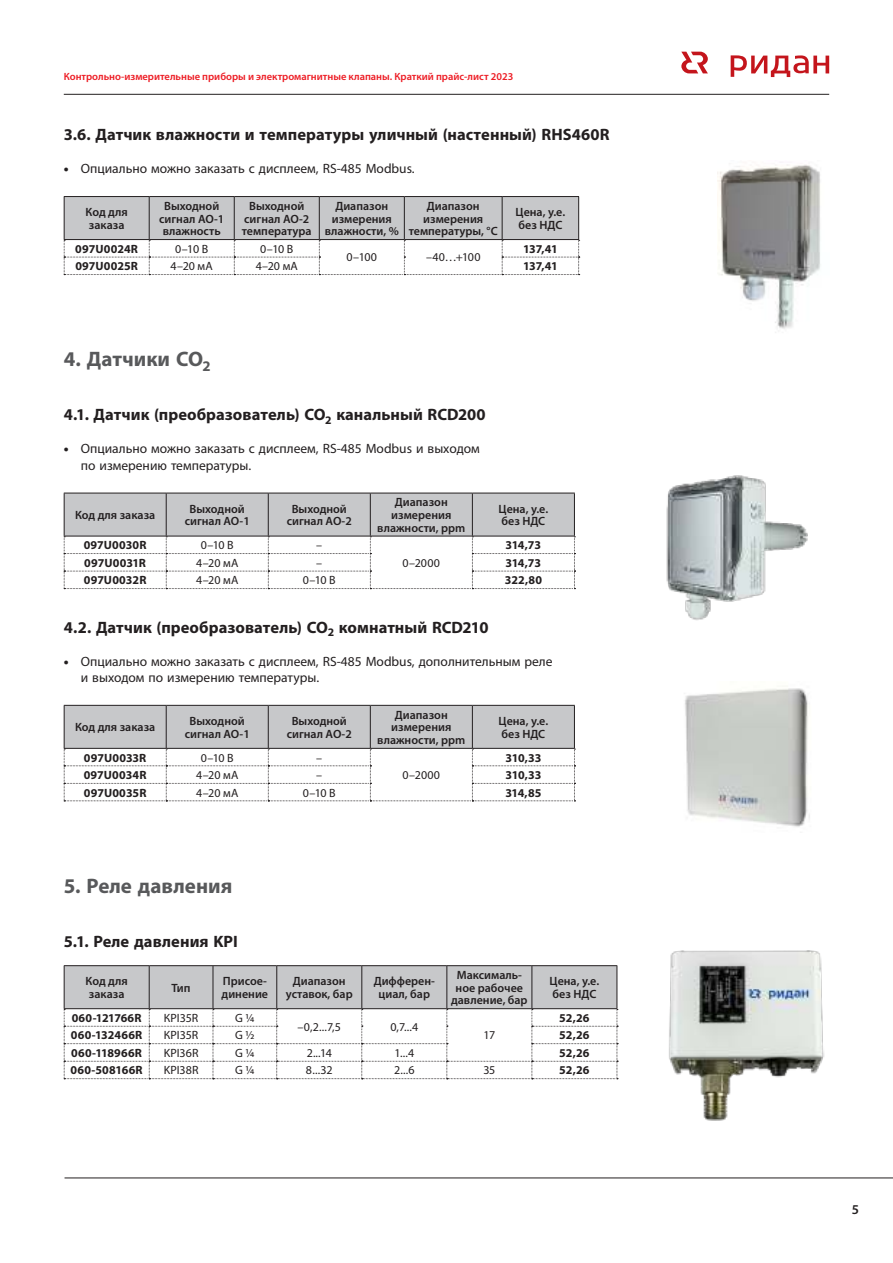
<style>
.page{position:relative;width:893px;height:1263px;background:#fff}
.page>*{position:absolute;margin:0;border:0;box-sizing:border-box;transform-origin:0 0}
.t1{font:700 21px "Myriad Pro";color:#58595b}
.t2{font:700 16.5px "Myriad Pro";letter-spacing:.005em;color:#231f20}
.t3{font:13.5px/16.2px "Myriad Pro";color:#231f20}
.t4{font:600 13.5px "Myriad Pro";color:#231f20}
.t5{font:600 12px/12.8px "Myriad Pro";color:#231f20;text-align:center}
.t6{font:700 12px "Myriad Pro";color:#231f20}
.t7{font:12px "Myriad Pro";letter-spacing:-.005em;color:#231f20}
.t8{font:600 10.5px "Myriad Pro";color:#ed1c24}
.s1{font-weight:900}
</style>
<div class="page">
<hr style="left:64px;top:94px;width:765px;height:1px;background:#231f20">
<hr style="left:65px;top:1177px;width:828px;height:1px;background:#231f20">
<svg style="left:731px;top:55px;width:98px;height:22px"></svg>
<svg style="left:681px;top:52px;width:27px;height:21px"></svg>
<hr style="left:64px;top:196px;width:85px;height:1px;background:#231f20">
<hr style="left:149px;top:196px;width:85px;height:1px;background:#231f20">
<hr style="left:234px;top:196px;width:85px;height:1px;background:#231f20">
<hr style="left:319px;top:196px;width:85px;height:1px;background:#231f20">
<hr style="left:404px;top:196px;width:98px;height:1px;background:#231f20">
<hr style="left:502px;top:196px;width:77px;height:1px;background:#231f20">
<svg style="left:64px;top:197px;width:516px;height:78px"></svg>
<svg style="left:64px;top:493px;width:511px;height:96px"></svg>
<svg style="left:64px;top:705px;width:511px;height:96px"></svg>
<hr style="left:64px;top:965px;width:85px;height:1px;background:#231f20">
<hr style="left:149px;top:965px;width:64px;height:1px;background:#231f20">
<hr style="left:213px;top:965px;width:64px;height:1px;background:#231f20">
<hr style="left:277px;top:965px;width:85px;height:1px;background:#231f20">
<hr style="left:362px;top:965px;width:85px;height:1px;background:#231f20">
<hr style="left:447px;top:965px;width:85px;height:1px;background:#231f20">
<hr style="left:532px;top:965px;width:85px;height:1px;background:#231f20">
<svg style="left:64px;top:966px;width:554px;height:113px"></svg>
<img style="left:717px;top:162px;width:104px;height:171px">
<img style="left:666px;top:475px;width:142px;height:145px">
<img style="left:685px;top:688px;width:125px;height:139px">
<img style="left:669px;top:950px;width:156px;height:171px">
<p class="t8" style="left:64px;top:73px;width:451px">Контрольно-измерительные приборы и электромагнитные клапаны. Краткий прайс-лист 2023</p>
<h2 class="t2" style="left:64px;top:128px;width:547px">3.6. Датчик влажности и температуры уличный (настенный) RHS460R</h2>
<p class="t3" style="left:64px;top:162px;width:352px"><span class="s1">•</span> Опциально можно заказать с дисплеем, RS-485 Modbus.</p>
<p class="t5" style="left:86px;top:207px;width:44px;text-align:left">Код для заказа</p>
<p class="t5" style="left:159px;top:200px;width:67px">Выходной сигнал AO-1 влажность</p>
<p class="t5" style="left:242px;top:200px;width:71px">Выходной сигнал AO-2 температура</p>
<p class="t5" style="left:325px;top:200px;width:75px">Диапазон измерения влажности, %</p>
<p class="t5" style="left:409px;top:200px;width:90px">Диапазон измерения температуры, °С</p>
<p class="t5" style="left:516px;top:207px;width:51px;text-align:left">Цена, у.е. без НДС</p>
<p class="t6" style="left:75px;top:244px;width:64px">097U0024R</p>
<p class="t7" style="left:175px;top:244px;width:34px">0–10 B</p>
<p class="t7" style="left:260px;top:244px;width:34px">0–10 B</p>
<p class="t7" style="left:347px;top:253px;width:32px">0–100</p>
<p class="t7" style="left:426px;top:253px;width:56px">–40…+100</p>
<p class="t6" style="left:523px;top:244px;width:36px">137,41</p>
<p class="t6" style="left:75px;top:262px;width:64px">097U0025R</p>
<p class="t7" style="left:171px;top:262px;width:44px">4–20 мА</p>
<p class="t7" style="left:256px;top:262px;width:44px">4–20 мА</p>
<p class="t6" style="left:523px;top:262px;width:36px">137,41</p>
<h1 class="t1" style="left:64px;top:351px;width:148px">4. Датчики CO<sub>2</sub></h1>
<h2 class="t2" style="left:64px;top:408px;width:423px">4.1. Датчик (преобразователь) CO<sub>2</sub> канальный RCD200</h2>
<p class="t3" style="left:81px;top:442px;width:401px;text-indent:-17px"><span class="s1">•</span> Опциально можно заказать с дисплеем, RS-485 Modbus и выходом по измерению температуры.</p>
<p class="t5" style="left:75px;top:510px;width:82px">Код для заказа</p>
<p class="t5" style="left:185px;top:503px;width:67px">Выходной сигнал AO-1</p>
<p class="t5" style="left:287px;top:503px;width:67px">Выходной сигнал AO-2</p>
<p class="t5" style="left:377px;top:497px;width:90px">Диапазон измерения влажности, ppm</p>
<p class="t5" style="left:499px;top:503px;width:51px;text-align:left">Цена, у.е. без НДС</p>
<p class="t6" style="left:84px;top:541px;width:64px">097U0030R</p>
<p class="t7" style="left:201px;top:541px;width:34px">0–10 В</p>
<p class="t7" style="left:316px;top:541px;width:7px">–</p>
<p class="t7" style="left:403px;top:558px;width:39px">0–2000</p>
<p class="t6" style="left:506px;top:541px;width:37px">314,73</p>
<p class="t6" style="left:84px;top:558px;width:63px">097U0031R</p>
<p class="t7" style="left:196px;top:558px;width:44px">4–20 мА</p>
<p class="t7" style="left:316px;top:558px;width:7px">–</p>
<p class="t6" style="left:506px;top:558px;width:37px">314,73</p>
<p class="t6" style="left:84px;top:576px;width:64px">097U0032R</p>
<p class="t7" style="left:196px;top:576px;width:44px">4–20 мА</p>
<p class="t7" style="left:303px;top:576px;width:34px">0–10 B</p>
<p class="t6" style="left:505px;top:576px;width:39px">322,80</p>
<h2 class="t2" style="left:64px;top:621px;width:426px">4.2. Датчик (преобразователь) CO<sub>2</sub> комнатный RCD210</h2>
<p class="t3" style="left:81px;top:654px;width:473px;text-indent:-17px"><span class="s1">•</span> Опциально можно заказать с дисплеем, RS-485 Modbus, дополнительным реле и выходом по измерению температуры.</p>
<p class="t5" style="left:75px;top:722px;width:82px">Код для заказа</p>
<p class="t5" style="left:185px;top:716px;width:67px">Выходной сигнал AO-1</p>
<p class="t5" style="left:287px;top:716px;width:67px">Выходной сигнал AO-2</p>
<p class="t5" style="left:377px;top:709px;width:90px">Диапазон измерения влажности, ppm</p>
<p class="t5" style="left:499px;top:716px;width:51px;text-align:left">Цена, у.е. без НДС</p>
<p class="t6" style="left:84px;top:753px;width:64px">097U0033R</p>
<p class="t7" style="left:201px;top:753px;width:34px">0–10 В</p>
<p class="t7" style="left:316px;top:753px;width:7px">–</p>
<p class="t7" style="left:403px;top:770px;width:39px">0–2000</p>
<p class="t6" style="left:505px;top:753px;width:37px">310,33</p>
<p class="t6" style="left:84px;top:770px;width:64px">097U0034R</p>
<p class="t7" style="left:196px;top:770px;width:44px">4–20 мА</p>
<p class="t7" style="left:316px;top:770px;width:7px">–</p>
<p class="t6" style="left:505px;top:770px;width:37px">310,33</p>
<p class="t6" style="left:84px;top:788px;width:64px">097U0035R</p>
<p class="t7" style="left:196px;top:788px;width:44px">4–20 мА</p>
<p class="t7" style="left:303px;top:788px;width:34px">0–10 B</p>
<p class="t6" style="left:505px;top:788px;width:38px">314,85</p>
<h1 class="t1" style="left:64px;top:878px;width:170px">5. Реле давления</h1>
<h2 class="t2" style="left:64px;top:935px;width:175px">5.1. Реле давления KPI</h2>
<p class="t5" style="left:86px;top:976px;width:44px;text-align:left">Код для заказа</p>
<p class="t5" style="left:172px;top:982px;width:21px">Тип</p>
<p class="t5" style="left:222px;top:976px;width:48px;text-align:left">Присое&shy;динение</p>
<p class="t5" style="left:286px;top:976px;width:68px">Диапазон уставок, бар</p>
<p class="t5" style="left:374px;top:976px;width:63px">Дифферен&shy;циал, бар</p>
<p class="t5" style="left:451px;top:969px;width:78px">Максималь&shy;ное рабочее давление, бар</p>
<p class="t5" style="left:550px;top:976px;width:51px;text-align:left">Цена, у.е. без НДС</p>
<p class="t6" style="left:72px;top:1013px;width:71px">060-121766R</p>
<p class="t7" style="left:164px;top:1013px;width:36px">КРI35R</p>
<p class="t7" style="left:235px;top:1013px;width:21px">G ¼</p>
<p class="t7" style="left:297px;top:1022px;width:45px">–0,2...7,5</p>
<p class="t7" style="left:390px;top:1022px;width:29px">0,7...4</p>
<p class="t7" style="left:484px;top:1031px;width:13px">17</p>
<p class="t6" style="left:559px;top:1013px;width:32px">52,26</p>
<p class="t6" style="left:71px;top:1031px;width:73px">060-132466R</p>
<p class="t7" style="left:164px;top:1031px;width:36px">КРI35R</p>
<p class="t7" style="left:235px;top:1031px;width:21px">G ½</p>
<p class="t6" style="left:559px;top:1031px;width:32px">52,26</p>
<p class="t6" style="left:71px;top:1048px;width:72px">060-118966R</p>
<p class="t7" style="left:164px;top:1048px;width:36px">KPI36R</p>
<p class="t7" style="left:235px;top:1048px;width:21px">G ¼</p>
<p class="t7" style="left:307px;top:1048px;width:27px">2...14</p>
<p class="t7" style="left:394px;top:1048px;width:21px">1...4</p>
<p class="t6" style="left:559px;top:1048px;width:32px">52,26</p>
<p class="t6" style="left:71px;top:1066px;width:74px">060-508166R</p>
<p class="t7" style="left:164px;top:1066px;width:36px">KPI38R</p>
<p class="t7" style="left:235px;top:1066px;width:21px">G ¼</p>
<p class="t7" style="left:306px;top:1066px;width:28px">8...32</p>
<p class="t7" style="left:394px;top:1066px;width:22px">2...6</p>
<p class="t7" style="left:483px;top:1066px;width:14px">35</p>
<p class="t6" style="left:559px;top:1066px;width:32px">52,26</p>
<p class="t4" style="left:852px;top:1205px;width:9px">5</p>
</div>
